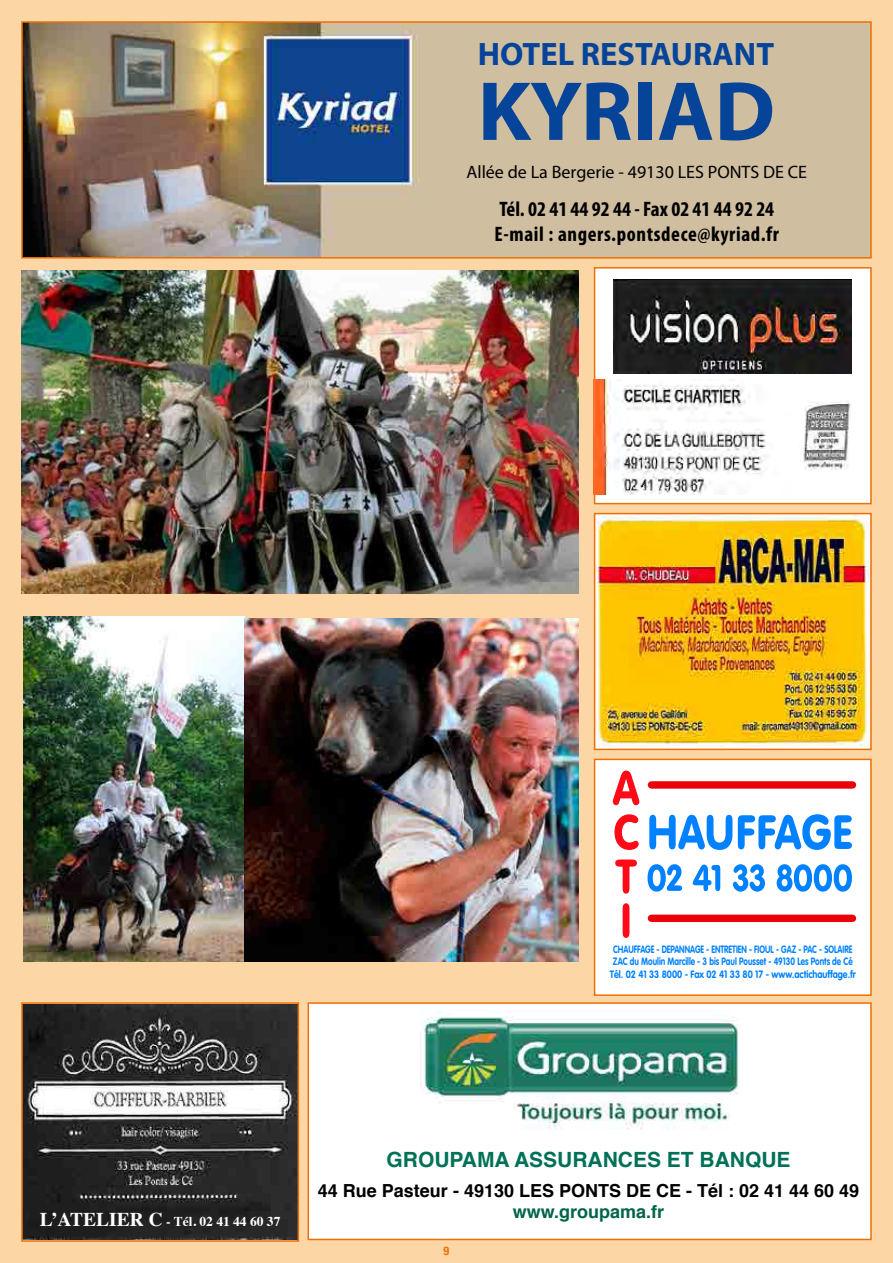
<style>
.page{position:relative;width:893px;height:1263px;background:#fcd6a4}
.page>*{position:absolute;margin:0;border:0;box-sizing:border-box;transform-origin:0 0}
.t1{font:700 84.6px "Myriad Pro";color:#06449a}
.t2{font:700 32.55px "Myriad Pro";color:#06449a}
.t3{font:700 condensed 21px/25.2px "Myriad Pro";letter-spacing:.03em;color:#000}
.t4{font:700 21px "Helvetica";color:#007158}
.t5{font:700 18px "Helvetica";color:#000}
.t6{font:18px "Myriad Pro";color:#000}
.t7{font:700 18px "Helvetica";color:#006449}
.t8{font:700 13.5px "Times";color:#fff}
.t9{font:700 condensed 12px "Helvetica Neue";color:#ec7007}
.t10{font:700 10.5px/12.6px "VAG Rounded";color:#0081ff;text-align:center;scale:.75 1}
.s1{font-size:19.5px}
</style>
<div class="page">
<div style="left:594px;top:267px;width:278px;height:237px;background:#fff;border:2px solid #ec7007"></div>
<img style="left:597px;top:516px;width:272px;height:231px">
<div style="left:594px;top:513px;width:278px;height:237px;border:2px solid #ec7007"></div>
<img style="left:24px;top:24px;width:845px;height:232px">
<div style="left:21px;top:21px;width:851px;height:238px;border:2px solid #ec7007"></div>
<div style="left:595px;top:759px;width:276px;height:236px;background:#fff"></div>
<div style="left:651px;top:781px;width:201px;height:8px;background:#ea0109"></div>
<div style="left:651px;top:914px;width:201px;height:8px;background:#ea0109"></div>
<svg style="left:647px;top:864px;width:205px;height:28px"></svg>
<svg style="left:623px;top:903px;width:6px;height:35px"></svg>
<svg style="left:615px;top:859px;width:22px;height:35px"></svg>
<svg style="left:614px;top:814px;width:25px;height:36px"></svg>
<svg style="left:613px;top:770px;width:26px;height:35px"></svg>
<svg style="left:649px;top:814px;width:203px;height:36px"></svg>
<div style="left:594px;top:759px;width:278px;height:237px;border:2px solid #ec7007"></div>
<img style="left:24px;top:1005px;width:272px;height:234px">
<div style="left:21px;top:1002px;width:278px;height:240px;border:2px solid #ec7007"></div>
<div style="left:308px;top:1002px;width:564px;height:238px;background:#fff;border:2px solid #ec7007"></div>
<img style="left:420px;top:1010px;width:320px;height:120px">
<img style="left:614px;top:279px;width:238px;height:95px">
<img style="left:594px;top:380px;width:251px;height:115px">
<img style="left:798px;top:395px;width:53px;height:74px">
<img style="left:21px;top:270px;width:558px;height:323px">
<img style="left:23px;top:617px;width:556px;height:345px">
<h2 class="t2" style="left:478px;top:36px;width:298px">HOTEL RESTAURANT</h2>
<h1 class="t1" style="left:478px;top:64px;width:299px">KYRIAD</h1>
<h3 class="t6" style="left:466px;top:161px;width:342px">Allée de La Bergerie - 49130 LES PONTS DE CE</h3>
<h3 class="t3" style="left:494px;top:196px;width:286px">Tél. 02 41 44 92 44 - Fax 02 41 44 92 24<br>E-mail : angers.pontsdece@kyriad.fr</h3>
<p class="t10" style="left:610px;top:942px;width:329px">CHAUFFAGE - DEPANNAGE - ENTRETIEN - FIOUL - GAZ - PAC - SOLAIRE<br>ZAC du Moulin Marcille - 3 bis Paul Pousset - 49130 Les Ponts de Cé<br>Tél. 02 41 33 8000 - Fax 02 41 33 80 17 - www.actichauffage.fr</p>
<p class="t8" style="left:40px;top:1208px;width:242px"><span class="s1">L’ATELIER C</span> - Tél. 02 41 44 60 37</p>
<h3 class="t4" style="left:386px;top:1142px;width:406px">GROUPAMA ASSURANCES ET BANQUE</h3>
<h3 class="t5" style="left:318px;top:1176px;width:543px">44 Rue Pasteur - 49130 LES PONTS DE CE - Tél : 02 41 44 60 49</h3>
<h3 class="t7" style="left:513px;top:1197px;width:153px">www.groupama.fr</h3>
<p class="t9" style="left:444px;top:1241px;width:7px">9</p>
</div>
